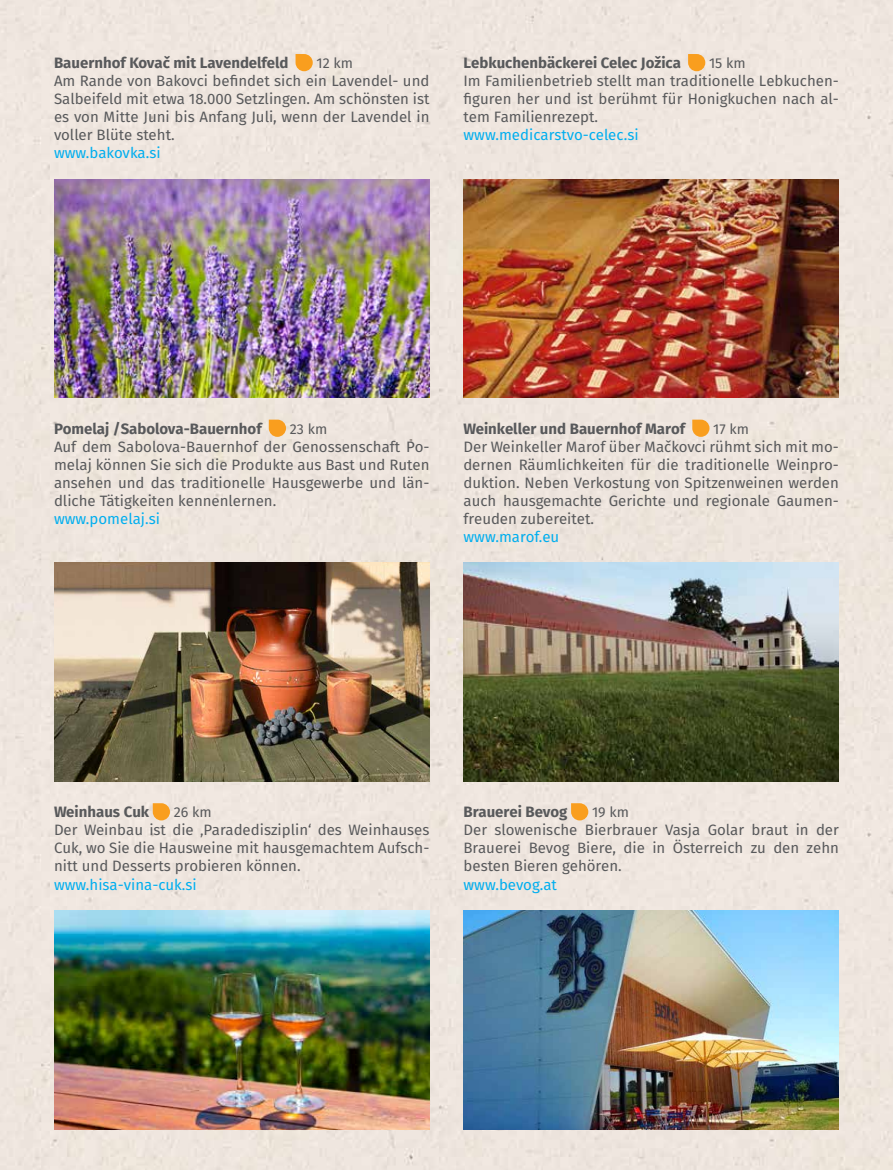
<style>
.page{position:relative;width:893px;height:1170px;background:#fff}
.page>*{position:absolute;margin:0;border:0;box-sizing:border-box;transform-origin:0 0}
.t1{font:15px/18px "Fira Sans";color:#58595b;text-align:justify}
.t2{font:700 15px "Fira Sans";color:#58595b}
.t3{font:15px "Fira Sans";color:#00aeef}
.t4{font:14.25px "Fira Sans";color:#58595b}
</style>
<div class="page">
<div style="left:0;top:0;width:893px;height:1169px;background:#efe6df"></div>
<svg style="left:296px;top:54px;width:17px;height:17px"></svg>
<img style="left:54px;top:179px;width:375px;height:219px">
<svg style="left:269px;top:419px;width:17px;height:18px"></svg>
<img style="left:54px;top:563px;width:375px;height:218px">
<svg style="left:153px;top:803px;width:17px;height:17px"></svg>
<img style="left:54px;top:910px;width:375px;height:218px">
<svg style="left:688px;top:54px;width:17px;height:17px"></svg>
<img style="left:463px;top:179px;width:376px;height:219px">
<svg style="left:692px;top:419px;width:17px;height:18px"></svg>
<img style="left:463px;top:563px;width:376px;height:218px">
<svg style="left:571px;top:803px;width:17px;height:17px"></svg>
<img style="left:463px;top:910px;width:376px;height:218px">
<p class="t2" style="left:54px;top:52px;width:236px">Bauernhof Kovač mit Lavendelfeld</p>
<p class="t4" style="left:317px;top:53px;width:38px">12 km</p>
<p class="t1" style="left:54px;top:73px;width:377px">Am Rande von Bakovci befindet sich ein Lavendel- und Salbeifeld mit etwa 18.000 Setzlingen. Am schönsten ist es von Mitte Juni bis Anfang Juli, wenn der Lavendel in voller Blüte steht.</p>
<p class="t3" style="left:54px;top:142px;width:108px">www.bakovka.si</p>
<p class="t2" style="left:463px;top:52px;width:219px">Lebkuchenbäckerei Celec Jožica</p>
<p class="t4" style="left:709px;top:53px;width:38px">15 km</p>
<p class="t1" style="left:463px;top:73px;width:377px">Im Familienbetrieb stellt man traditionelle Lebkuchen&shy;figuren her und ist berühmt für Honigkuchen nach al&shy;tem Familienrezept.</p>
<p class="t3" style="left:463px;top:124px;width:177px">www.medicarstvo-celec.si</p>
<p class="t2" style="left:54px;top:418px;width:209px">Pomelaj /Sabolova-Bauernhof</p>
<p class="t4" style="left:290px;top:419px;width:39px">23 km</p>
<p class="t1" style="left:54px;top:438px;width:377px">Auf dem Sabolova-Bauernhof der Genossenschaft Po&shy;melaj können Sie sich die Produkte aus Bast und Ruten ansehen und das traditionelle Hausgewerbe und län&shy;dliche Tätigkeiten kennenlernen.</p>
<p class="t3" style="left:54px;top:508px;width:107px">www.pomelaj.si</p>
<p class="t2" style="left:463px;top:418px;width:223px">Weinkeller und Bauernhof Marof</p>
<p class="t4" style="left:713px;top:419px;width:37px">17 km</p>
<p class="t1" style="left:463px;top:438px;width:377px">Der Weinkeller Marof über Mačkovci rühmt sich mit mo&shy;dernen Räumlichkeiten für die traditionelle Weinpro&shy;duktion. Neben Verkostung von Spitzenweinen werden auch hausgemachte Gerichte und regionale Gaumen&shy;freuden zubereitet.</p>
<p class="t3" style="left:463px;top:526px;width:97px">www.marof.eu</p>
<p class="t2" style="left:54px;top:801px;width:97px">Weinhaus Cuk</p>
<p class="t4" style="left:174px;top:802px;width:39px">26 km</p>
<p class="t1" style="left:54px;top:822px;width:377px">Der Weinbau ist die ‚Paradedisziplin‘ des Weinhauses Cuk, wo Sie die Hausweine mit hausgemachtem Aufsch&shy;nitt und Desserts probieren können.</p>
<p class="t3" style="left:54px;top:873px;width:144px">www.hisa-vina-cuk.si</p>
<p class="t2" style="left:463px;top:801px;width:106px">Brauerei Bevog</p>
<p class="t4" style="left:592px;top:802px;width:38px">19 km</p>
<p class="t1" style="left:463px;top:822px;width:377px">Der slowenische Bierbrauer Vasja Golar braut in der Brauerei Bevog Biere, die in Österreich zu den zehn besten Bieren gehören.</p>
<p class="t3" style="left:463px;top:873px;width:95px">www.bevog.at</p>
</div>
